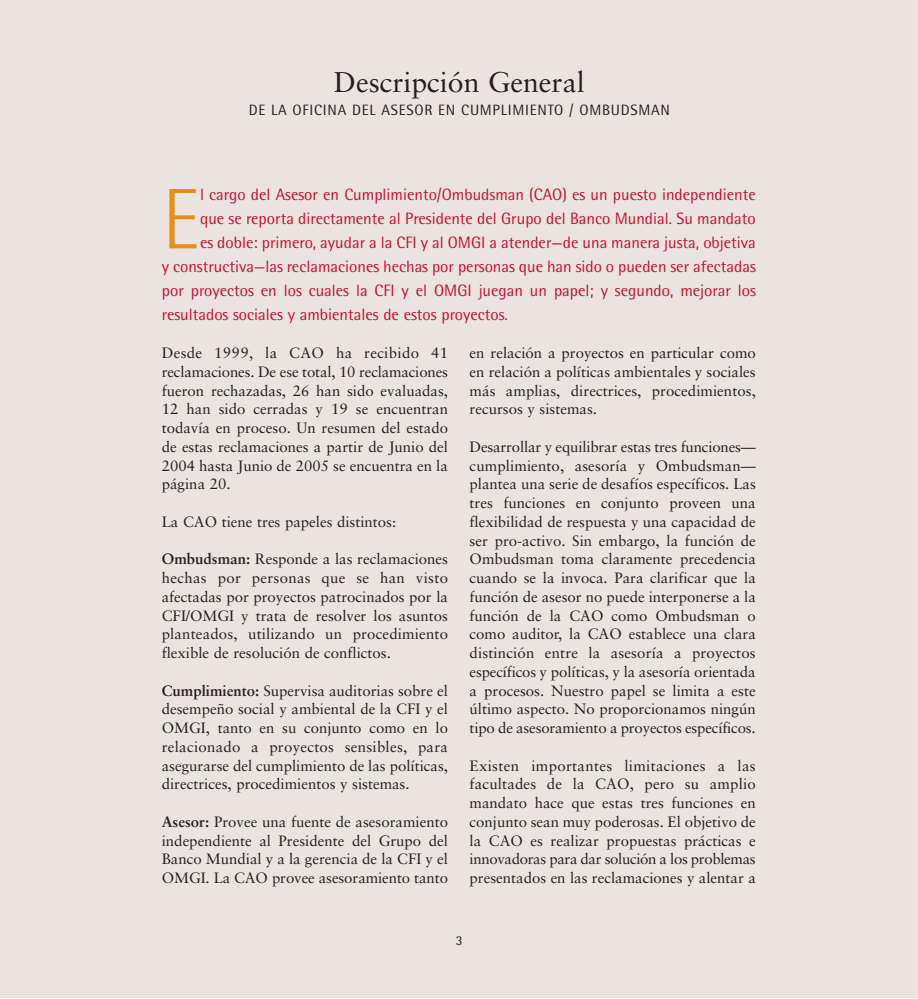
<style>
.page{position:relative;width:918px;height:999px;background:#fff}
.page>*{position:absolute;margin:0;border:0;box-sizing:border-box;transform-origin:0 0}
.t1{font:300 86.1px "Rotis Semi Sans";color:#e58e1a}
.t2{font:28.5px "Sabon";color:#231f20}
.t3{font:16.5px "Rotis Semi Sans";color:#c41130}
.t4{font:15px/18.8px "Sabon";color:#231f20;text-align:justify}
.t5{font:15px "Rotis Semi Sans";letter-spacing:.05em;color:#231f20}
.t6{font:13.5px "Rotis Semi Sans";color:#231f20}
.s1{font-weight:700}
</style>
<div class="page">
<div style="left:0;top:0;width:918px;height:998px;background:#eae3df"></div>
<h2 class="t2" style="left:334px;top:70px;width:252px">Descripción General</h2>
<p class="t5" style="left:249px;top:104px;width:423px">DE LA OFICINA DEL ASESOR EN CUMPLIMIENTO / OMBUDSMAN</p>
<h1 class="t1" style="left:162px;top:189px;width:40px">E</h1>
<p class="t3" style="left:200px;top:189px;width:557px">l cargo del Asesor en Cumplimiento/Ombudsman (CAO) es un puesto independiente</p>
<p class="t3" style="left:200px;top:213px;width:557px">que se reporta directamente al Presidente del Grupo del Banco Mundial. Su mandato</p>
<p class="t3" style="left:200px;top:237px;width:557px">es doble: primero, ayudar a la CFI y al OMGI a atender—de una manera justa, objetiva</p>
<p class="t3" style="left:162px;top:261px;width:596px">y constructiva—las reclamaciones hechas por personas que han sido o pueden ser afectadas</p>
<p class="t3" style="left:162px;top:285px;width:596px">por proyectos en los cuales la CFI y el OMGI juegan un papel; y segundo, mejorar los</p>
<p class="t3" style="left:162px;top:309px;width:348px">resultados sociales y ambientales de estos proyectos.</p>
<p class="t4" style="left:162px;top:345px;width:288px">Desde 1999, la CAO ha recibido 41 reclamaciones. De ese total, 10 reclamaciones fueron rechazadas, 26 han sido evaluadas, 12 han sido cerradas y 19 se encuentran todavía en proceso. Un resumen del estado de estas reclamaciones a partir de Junio del 2004 hasta Junio de 2005 se encuentra en la página 20.</p>
<p class="t4" style="left:162px;top:513px;width:236px">La CAO tiene tres papeles distintos:</p>
<p class="t4" style="left:162px;top:551px;width:288px"><span class="s1">Ombudsman:</span> Responde a las reclamaciones hechas por personas que se han visto afectadas por proyectos patrocinados por la CFI/OMGI y trata de resolver los asuntos planteados, utilizando un procedimiento flexible de resolución de conflictos.</p>
<p class="t4" style="left:162px;top:682px;width:288px"><span class="s1">Cumplimiento:</span> Supervisa auditorias sobre el desempeño social y ambiental de la CFI y el OMGI, tanto en su conjunto como en lo relacionado a proyectos sensibles, para asegurarse del cumplimiento de las políticas, directrices, procedimientos y sistemas.</p>
<p class="t4" style="left:162px;top:813px;width:288px"><span class="s1">Asesor:</span> Provee una fuente de asesoramiento independiente al Presidente del Grupo del Banco Mundial y a la gerencia de la CFI y el OMGI. La CAO provee asesoramiento tanto</p>
<p class="t4" style="left:470px;top:345px;width:288px">en relación a proyectos en particular como en relación a políticas ambientales y sociales más amplias, directrices, procedimientos, recursos y sistemas.</p>
<p class="t4" style="left:470px;top:438px;width:288px">Desarrollar y equilibrar estas tres funciones— cumplimiento, asesoría y Ombudsman— plantea una serie de desafíos específicos. Las tres funciones en conjunto proveen una flexibilidad de respuesta y una capacidad de ser pro-activo. Sin embargo, la función de Ombudsman toma claramente precedencia cuando se la invoca. Para clarificar que la función de asesor no puede interponerse a la función de la CAO como Ombudsman o como auditor, la CAO establece una clara distinción entre la asesoría a proyectos específicos y políticas, y la asesoría orientada a procesos. Nuestro papel se limita a este último aspecto. No proporcionamos ningún tipo de asesoramiento a proyectos específicos.</p>
<p class="t4" style="left:470px;top:757px;width:288px">Existen importantes limitaciones a las facultades de la CAO, pero su amplio mandato hace que estas tres funciones en conjunto sean muy poderosas. El objetivo de la CAO es realizar propuestas prácticas e innovadoras para dar solución a los problemas presentados en las reclamaciones y alentar a</p>
<p class="t6" style="left:456px;top:936px;width:8px">3</p>
</div>
